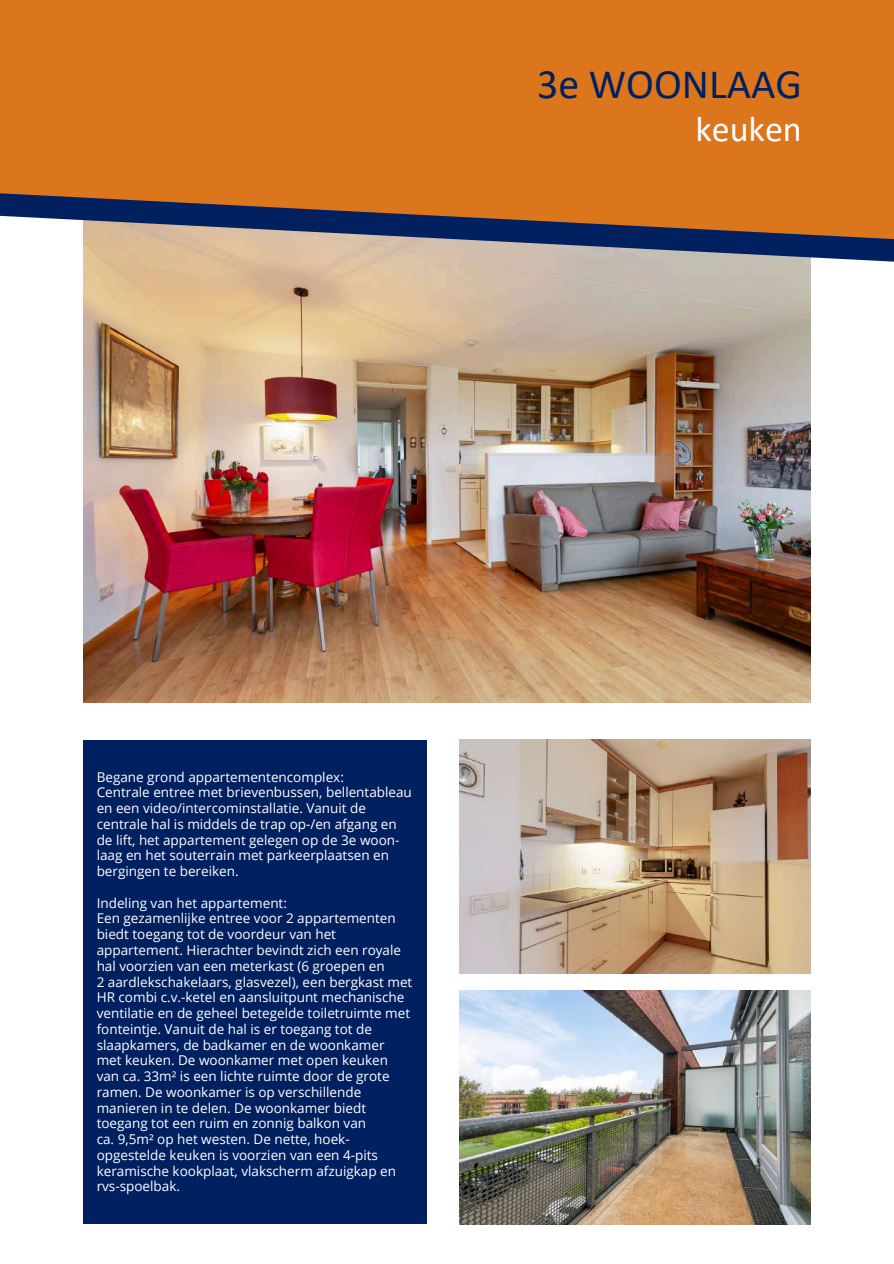
<style>
.page{position:relative;width:894px;height:1264px;background:#fff}
.page>*{position:absolute;margin:0;border:0;box-sizing:border-box;transform-origin:0 0}
.t1{font:42px "Calibri";color:#002060}
.t2{font:36px "Calibri";color:#fff}
.t3{font:13.5px/15.8px "Open Sans";color:#fff}
</style>
<div class="page">
<img style="left:83px;top:280px;width:727px;height:422px">
<div style="left:0;top:0;width:893px;height:178px;background:#dc761d"></div>
<svg style="left:0;top:178px;width:893px;height:102px;background:#ab8469"></svg>
<div style="left:83px;top:739px;width:343px;height:484px;background:#002060"></div>
<img style="left:459px;top:739px;width:351px;height:234px">
<img style="left:459px;top:990px;width:351px;height:234px">
<h1 class="t1" style="left:537px;top:67px;width:266px">3e WOONLAAG</h1>
<h2 class="t2" style="left:695px;top:114px;width:108px">keuken</h2>
<p class="t3" style="left:97px;top:768px;width:316px">Begane grond appartementencomplex:<br>Centrale entree met brievenbussen, bellentableau en een video/intercominstallatie. Vanuit de centrale hal is middels de trap op-/en afgang en de lift, het appartement gelegen op de 3e woon&shy;laag en het souterrain met parkeerplaatsen en bergingen te bereiken.</p>
<p class="t3" style="left:97px;top:894px;width:317px">Indeling van het appartement:<br>Een gezamenlijke entree voor 2 appartementen biedt toegang tot de voordeur van het appartement. Hierachter bevindt zich een royale hal voorzien van een meterkast (6 groepen en<br>2 aardlekschakelaars, glasvezel), een bergkast met HR combi c.v.-ketel en aansluitpunt mechanische ventilatie en de geheel betegelde toiletruimte met fonteintje. Vanuit de hal is er toegang tot de slaapkamers, de badkamer en de woonkamer met keuken. De woonkamer met open keuken van ca. 33m² is een lichte ruimte door de grote ramen. De woonkamer is op verschillende manieren in te delen. De woonkamer biedt toegang tot een ruim en zonnig balkon van<br>ca. 9,5m² op het westen. De nette, hoek&shy;opgestelde keuken is voorzien van een 4-pits keramische kookplaat, vlakscherm afzuigkap en rvs-spoelbak.</p>
</div>
